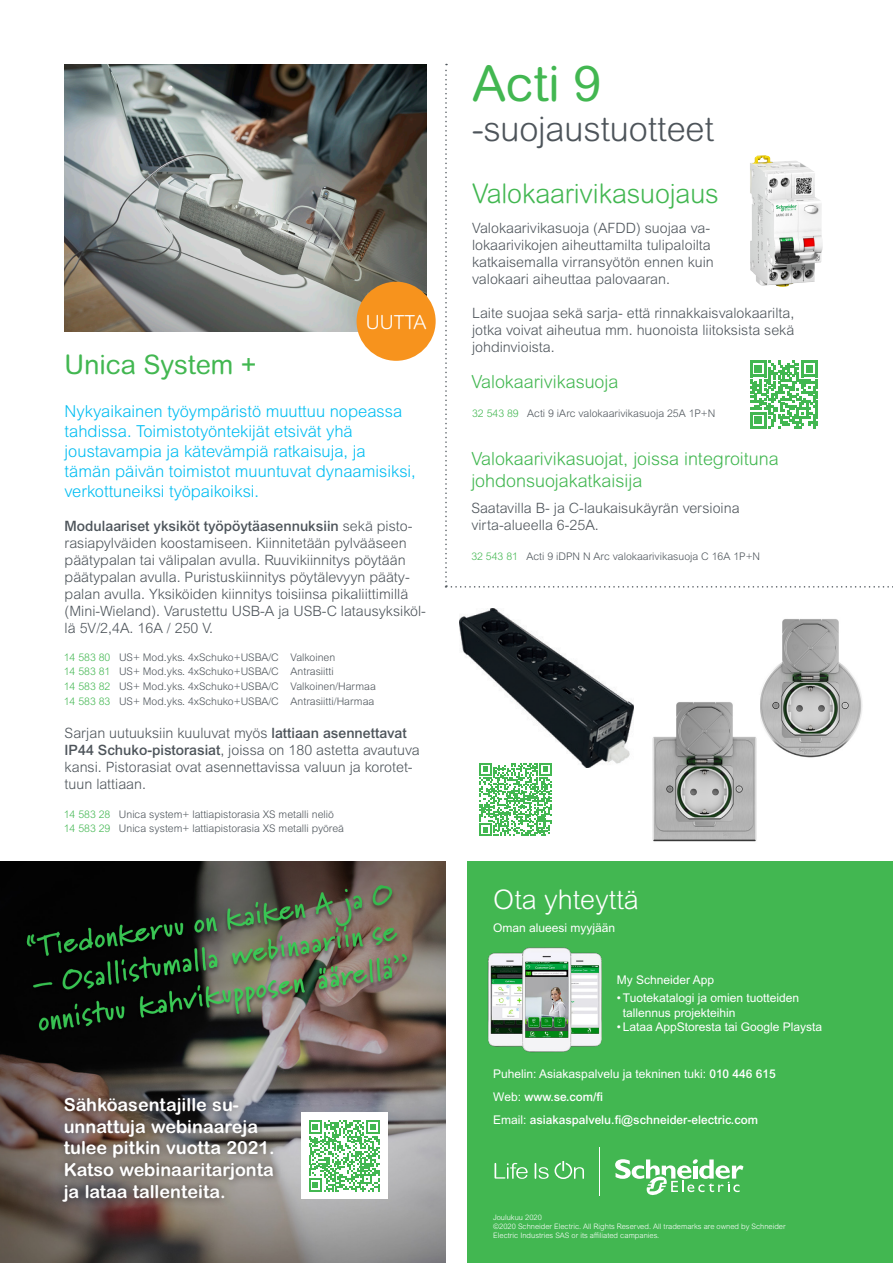
<style>
.page{position:relative;width:893px;height:1263px;background:#fff}
.page>*{position:absolute;margin:0;border:0;box-sizing:border-box;transform-origin:0 0}
.t1{font:49.5px "Arial Rounded MT Pro";color:#42b751}
.t2{font:300 34.5px "Arial Rounded MT Pro";letter-spacing:-.005em;color:#4d545a}
.t3{font:300 27px "Arial Rounded MT Pro";letter-spacing:-.005em;color:#42b751}
.t4{font:27px "Arial Rounded MT Pro";letter-spacing:-.005em;color:#42b751}
.t5{font:300 27px "Arial Rounded MT Pro";color:#fff}
.t6{font:300 19.5px "Arial Rounded MT Pro";color:#fff}
.t7{font:700 18px/21.8px "Arial Rounded MT Pro";color:#fff}
.t8{font:300 18px/21.6px "Arial Rounded MT Pro";color:#42b751}
.Ingressi{font:300 16.5px/19.8px "Arial MT Std";color:#01bdf2}
.Leipä{font:300 14.25px/17.1px "Arial MT Std";color:#4d545a}
.t9{font:12px/14.4px "Arial MT Std";color:#fff}
.t10{font:500 12px "Arial MT Std";color:#fff}
.Taulukkoteksti{font:300 10.5px "Arial MT Std";color:#4d545a}
.Snro{font:300 10.5px "Arial MT Std";color:#42b751}
.t11{font:300 7.5px/9px "Arial MT Std";color:#fff}
.s1{font-weight:500}
.s2{font-weight:400}
</style>
<div class="page">
<img style="left:64px;top:64px;width:362px;height:268px">
<div style="left:468px;top:861px;width:425px;height:402px;background:#42b751"></div>
<svg style="left:494px;top:1163px;width:34px;height:16px"></svg>
<svg style="left:535px;top:1163px;width:14px;height:16px"></svg>
<svg style="left:555px;top:1161px;width:29px;height:18px"></svg>
<svg style="left:615px;top:1159px;width:128px;height:36px"></svg>
<hr style="left:599px;top:1147px;width:1px;height:48px;background:#fff">
<img style="left:487px;top:947px;width:115px;height:105px">
<img style="left:0;top:861px;width:445px;height:402px">
<div style="left:301px;top:1112px;width:86px;height:87px;background:#fff"></div>
<svg style="left:309px;top:1120px;width:71px;height:71px"></svg>
<div style="left:54px;top:1089px;width:228px;height:121px;background:#231f20;opacity:.86"></div>
<div style="left:357px;top:282px;width:79px;height:79px;background:#f7931d;border-radius:50%"></div>
<img style="left:460px;top:608px;width:173px;height:160px">
<img style="left:760px;top:619px;width:103px;height:139px">
<img style="left:652px;top:702px;width:105px;height:140px">
<svg style="left:445px;top:64px;width:448px;height:524px"></svg>
<svg style="left:479px;top:763px;width:73px;height:73px"></svg>
<p class="t4" style="left:65px;top:349px;width:193px">Unica System +</p>
<p class="t6" style="left:366px;top:311px;width:62px">UUTTA</p>
<p class="Ingressi" style="left:65px;top:402px;width:353px">Nykyaikainen työympäristö muuttuu nopeassa tahdissa. Toimistotyöntekijät etsivät yhä joustavampia ja kätevämpiä ratkaisuja, ja<br>tämän päivän toimistot muuntuvat dynaamisiksi, verkottuneiksi työpaikoiksi.</p>
<p class="Leipä" style="left:65px;top:517px;width:363px"><span class="s1">Modulaariset yksiköt työpöytäasennuksiin</span> sekä pisto&shy;rasiapylväiden koostamiseen. Kiinnitetään pylvääseen päätypalan tai välipalan avulla. Ruuvikiinnitys pöytään päätypalan avulla. Puristuskiinnitys pöytälevyyn pääty&shy;palan avulla. Yksiköiden kiinnitys toisiinsa pikaliittimillä (Mini-Wieland). Varustettu USB-A ja USB-C latausyksiköl&shy;lä 5V/2,4A. 16A / 250 V.</p>
<p class="Snro" style="left:64px;top:651px;width:48px">14 583 80</p>
<p class="Taulukkoteksti" style="left:119px;top:651px;width:161px">US+ Mod.yks. 4xSchuko+USBA/C</p>
<p class="Taulukkoteksti" style="left:291px;top:651px;width:46px">Valkoinen</p>
<p class="Snro" style="left:64px;top:666px;width:48px">14 583 81</p>
<p class="Taulukkoteksti" style="left:119px;top:666px;width:161px">US+ Mod.yks. 4xSchuko+USBA/C</p>
<p class="Taulukkoteksti" style="left:291px;top:666px;width:45px">Antrasiitti</p>
<p class="Snro" style="left:64px;top:681px;width:48px">14 583 82</p>
<p class="Taulukkoteksti" style="left:119px;top:681px;width:161px">US+ Mod.yks. 4xSchuko+USBA/C</p>
<p class="Taulukkoteksti" style="left:291px;top:681px;width:87px">Valkoinen/Harmaa</p>
<p class="Snro" style="left:64px;top:695px;width:48px">14 583 83</p>
<p class="Taulukkoteksti" style="left:119px;top:695px;width:161px">US+ Mod.yks. 4xSchuko+USBA/C</p>
<p class="Taulukkoteksti" style="left:291px;top:695px;width:85px">Antrasiitti/Harmaa</p>
<p class="Leipä" style="left:65px;top:724px;width:357px">Sarjan uutuuksiin kuuluvat myös <span class="s1">lattiaan asennettavat IP44 Schuko-pistorasiat</span>, joissa on 180 astetta avautuva kansi. Pistorasiat ovat asennettavissa valuun ja korotet&shy;tuun lattiaan.</p>
<p class="Snro" style="left:64px;top:808px;width:48px">14 583 28</p>
<p class="Taulukkoteksti" style="left:119px;top:808px;width:217px">Unica system+ lattiapistorasia XS metalli neliö</p>
<p class="Snro" style="left:64px;top:823px;width:48px">14 583 29</p>
<p class="Taulukkoteksti" style="left:119px;top:823px;width:227px">Unica system+ lattiapistorasia XS metalli pyöreä</p>
<p class="t7" style="left:64px;top:1094px;width:212px">Sähköasentajille su&shy;unnattuja webinaareja tulee pitkin vuotta 2021.<br>Katso webinaaritarjonta ja lataa tallenteita.</p>
<p class="t1" style="left:472px;top:54px;width:131px">Acti 9</p>
<p class="t2" style="left:472px;top:109px;width:244px">-suojaustuotteet</p>
<p class="t3" style="left:472px;top:178px;width:248px">Valokaarivikasuojaus</p>
<p class="Leipä" style="left:472px;top:219px;width:243px">Valokaarivikasuoja (AFDD) suojaa va&shy;lokaarivikojen aiheuttamilta tulipaloilta katkaisemalla virransyötön ennen kuin valokaari aiheuttaa palovaaran.</p>
<p class="Leipä" style="left:472px;top:305px;width:324px;text-align:justify">Laite suojaa sekä sarja- että rinnakkaisvalokaarilta, jotka voivat aiheutua mm. huonoista liitoksista sekä johdinvioista.</p>
<p class="t8" style="left:471px;top:371px;width:149px">Valokaarivikasuoja</p>
<p class="Snro" style="left:472px;top:407px;width:48px">32 543 89</p>
<p class="Taulukkoteksti" style="left:527px;top:407px;width:190px">Acti 9 iArc valokaarivikasuoja 25A 1P+N</p>
<p class="t8" style="left:471px;top:449px;width:309px">Valokaarivikasuojat, joissa integroituna johdonsuojakatkaisija</p>
<p class="Leipä" style="left:471px;top:499px;width:270px">Saatavilla B- ja C-laukaisukäyrän versioina virta-alueella 6-25A.</p>
<p class="Snro" style="left:471px;top:550px;width:48px">32 543 81</p>
<p class="Taulukkoteksti" style="left:526px;top:550px;width:235px">Acti 9 iDPN N Arc valokaarivikasuoja C 16A 1P+N</p>
<p class="t5" style="left:493px;top:884px;width:147px">Ota yhteyttä</p>
<p class="t9" style="left:493px;top:921px;width:124px">Oman alueesi myyjään</p>
<p class="t9" style="left:617px;top:972px;width:99px">My Schneider App</p>
<p class="t9" style="left:623px;top:991px;width:178px;text-indent:-6px">•Tuotekatalogi ja omien tuotteiden tallennus projekteihin</p>
<p class="t9" style="left:617px;top:1020px;width:207px">• Lataa AppStoresta tai Google Playsta</p>
<p class="t9" style="left:493px;top:1067px;width:284px">Puhelin: Asiakaspalvelu ja tekninen tuki: <span class="s1">010 446 615</span></p>
<p class="t10" style="left:493px;top:1090px;width:111px"><span class="s2">Web:</span> www.se.com/fi</p>
<p class="t10" style="left:493px;top:1113px;width:266px"><span class="s2">Email:</span> asiakaspalvelu.fi@schneider-electric.com</p>
<p class="t11" style="left:493px;top:1212px;width:50px">Joulukuu 2020</p>
<p class="t11" style="left:493px;top:1221px;width:294px">©2020 Schneider Electric. All Rights Reserved. All trademarks are owned by Schneider<br>Electric Industries SAS or its affiliated campanies.</p>
</div>
